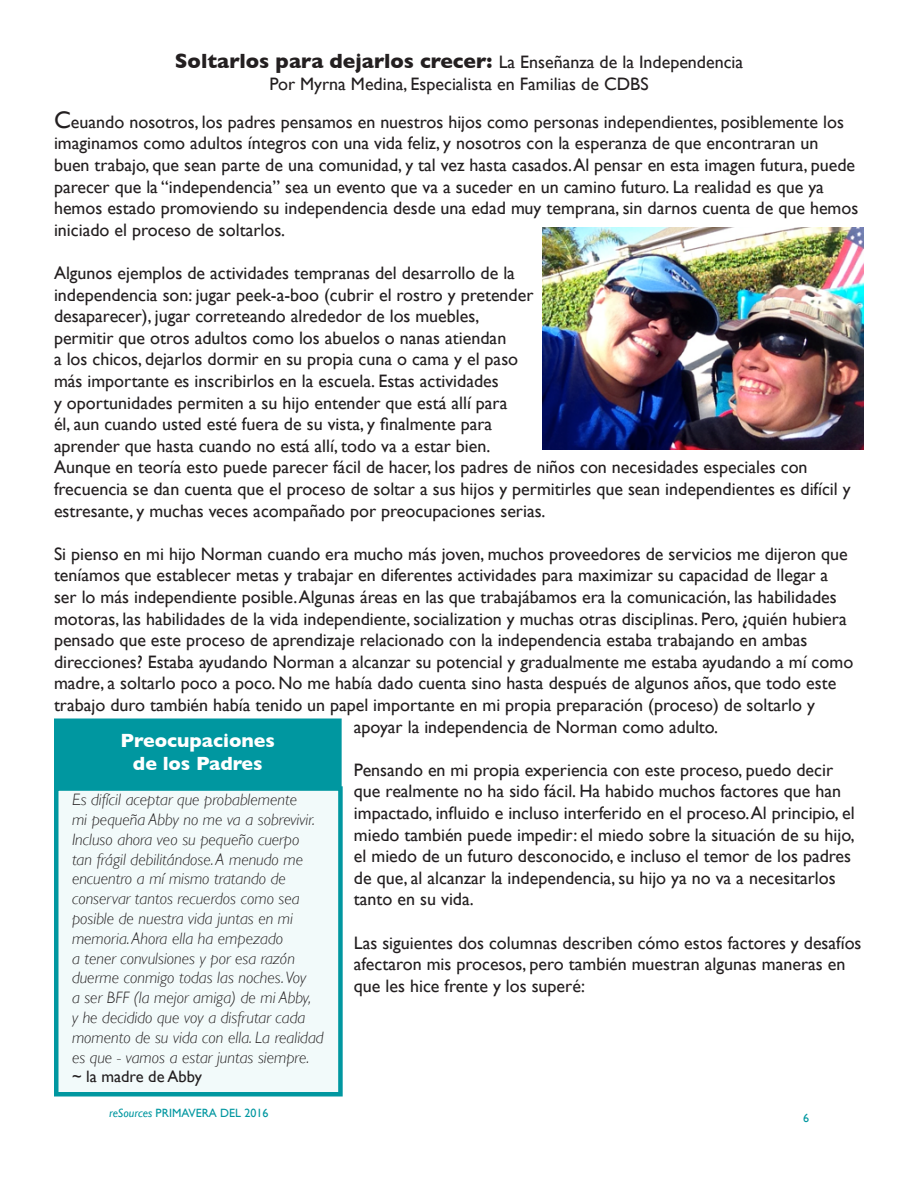
<style>
.page{position:relative;width:918px;height:1188px;background:#fff}
.page>*{position:absolute;margin:0;border:0;box-sizing:border-box;transform-origin:0 0}
.t1{font:700 21px "Gill Sans";color:#231f20}
.t2{font:700 19.5px "Gill Sans";color:#fff}
.By-line{font:18px/21.6px "Gill Sans";color:#231f20}
.Student_Text{font:italic 300 16.5px/19.8px "Gill Sans";color:#231f20}
.Student_Text-2{font:16.5px "Gill Sans";color:#231f20}
.t3{font:12px "Gill Sans";color:#0097a0}
.s1{font-weight:400;font-size:18px}
.s2{font-size:24px}
.s3{font-style:italic}
</style>
<div class="page">
<div style="left:56px;top:789px;width:284px;height:305px;background:#f2fafa"></div>
<div style="left:54px;top:786px;width:289px;height:310px;border:4px solid #0097a0"></div>
<div style="left:56px;top:721px;width:283px;height:64px;background:#0097a0"></div>
<div style="left:54px;top:718px;width:288px;height:69px;border:4px solid #0097a0"></div>
<img style="left:543px;top:227px;width:320px;height:222px">
<p class="t1" style="left:175px;top:49px;width:570px">Soltarlos para dejarlos crecer: <span class="s1">La Enseñanza de la Independencia</span></p>
<p class="By-line" style="left:269px;top:73px;width:381px">Por Myrna Medina, Especialista en Familias de CDBS</p>
<p class="By-line" style="left:54px;top:111px;width:806px"><span class="s2">C</span>euando nosotros, los padres pensamos en nuestros hijos como personas independientes, posiblemente los imaginamos como adultos íntegros con una vida feliz, y nosotros con la esperanza de que encontraran un buen trabajo, que sean parte de una comunidad, y tal vez hasta casados. Al pensar en esta imagen futura, puede parecer que la “independencia” sea un evento que va a suceder en un camino futuro. La realidad es que ya hemos estado promoviendo su independencia desde una edad muy temprana, sin darnos cuenta de que hemos iniciado el proceso de soltarlos.</p>
<p class="By-line" style="left:54px;top:262px;width:798px">Algunos ejemplos de actividades tempranas del desarrollo de la<br>independencia son: jugar peek-a-boo (cubrir el rostro y pretender<br>desaparecer), jugar correteando alrededor de los muebles,<br>permitir que otros adultos como los abuelos o nanas atiendan<br>a los chicos, dejarlos dormir en su propia cuna o cama y el paso<br>más importante es inscribirlos en la escuela. Estas actividades<br>y oportunidades permiten a su hijo entender que está allí para<br>él, aun cuando usted esté fuera de su vista, y finalmente para<br>aprender que hasta cuando no está allí, todo va a estar bien.<br>Aunque en teoría esto puede parecer fácil de hacer, los padres de niños con necesidades especiales con frecuencia se dan cuenta que el proceso de soltar a sus hijos y permitirles que sean independientes es difícil y estresante, y muchas veces acompañado por preocupaciones serias.</p>
<p class="By-line" style="left:54px;top:543px;width:795px">Si pienso en mi hijo Norman cuando era mucho más joven, muchos proveedores de servicios me dijeron que</p>
<p class="By-line" style="left:54px;top:564px;width:776px">teníamos que establecer metas y trabajar en diferentes actividades para maximizar su capacidad de llegar a</p>
<p class="By-line" style="left:54px;top:586px;width:784px">ser lo más independiente posible. Algunas áreas en las que trabajábamos era la comunicación, las habilidades</p>
<p class="By-line" style="left:54px;top:608px;width:794px">motoras, las habilidades de la vida independiente, socialization y muchas otras disciplinas. Pero, ¿quién hubiera</p>
<p class="By-line" style="left:54px;top:629px;width:755px">pensado que este proceso de aprendizaje relacionado con la independencia estaba trabajando en ambas</p>
<p class="By-line" style="left:54px;top:651px;width:801px">direcciones? Estaba ayudando Norman a alcanzar su potencial y gradualmente me estaba ayudando a mí como</p>
<p class="By-line" style="left:54px;top:672px;width:784px">madre, a soltarlo poco a poco. No me había dado cuenta sino hasta después de algunos años, que todo este</p>
<p class="By-line" style="left:54px;top:694px;width:763px">trabajo duro también había tenido un papel importante en mi propia preparación (proceso) de soltarlo y</p>
<p class="By-line" style="left:354px;top:716px;width:366px">apoyar la independencia de Norman como adulto.</p>
<p class="By-line" style="left:354px;top:759px;width:502px">Pensando en mi propia experiencia con este proceso, puedo decir que realmente no ha sido fácil. Ha habido muchos factores que han impactado, influido e incluso interferido en el proceso. Al principio, el miedo también puede impedir: el miedo sobre la situación de su hijo, el miedo de un futuro desconocido, e incluso el temor de los padres de que, al alcanzar la independencia, su hijo ya no va a necesitarlos tanto en su vida.</p>
<p class="By-line" style="left:354px;top:932px;width:509px">Las siguientes dos columnas describen cómo estos factores y desafíos afectaron mis procesos, pero también muestran algunas maneras en que les hice frente y los superé:</p>
<p class="t2" style="left:121px;top:729px;width:156px">Preocupaciones</p>
<p class="t2" style="left:133px;top:752px;width:131px">de los Padres</p>
<p class="Student_Text" style="left:72px;top:790px;width:253px">Es difícil aceptar que probablemente<br>mi pequeña Abby no me va a sobrevivir.<br>Incluso ahora veo su pequeño cuerpo tan frágil debilitándose. A menudo me encuentro a mí mismo tratando de conservar tantos recuerdos como sea posible de nuestra vida juntas en mi memoria. Ahora ella ha empezado<br>a tener convulsiones y por esa razón duerme conmigo todas las noches. Voy<br>a ser BFF (la mejor amiga) de mi Abby,<br>y he decidido que voy a disfrutar cada momento de su vida con ella. La realidad es que - vamos a estar juntas siempre.</p>
<p class="Student_Text-2" style="left:72px;top:1067px;width:132px">~ la madre de Abby</p>
<p class="t3" style="left:109px;top:1106px;width:161px"><span class="s3">reSources</span> PRIMAVERA DEL 2016</p>
<p class="t3" style="left:803px;top:1111px;width:7px">6</p>
</div>
